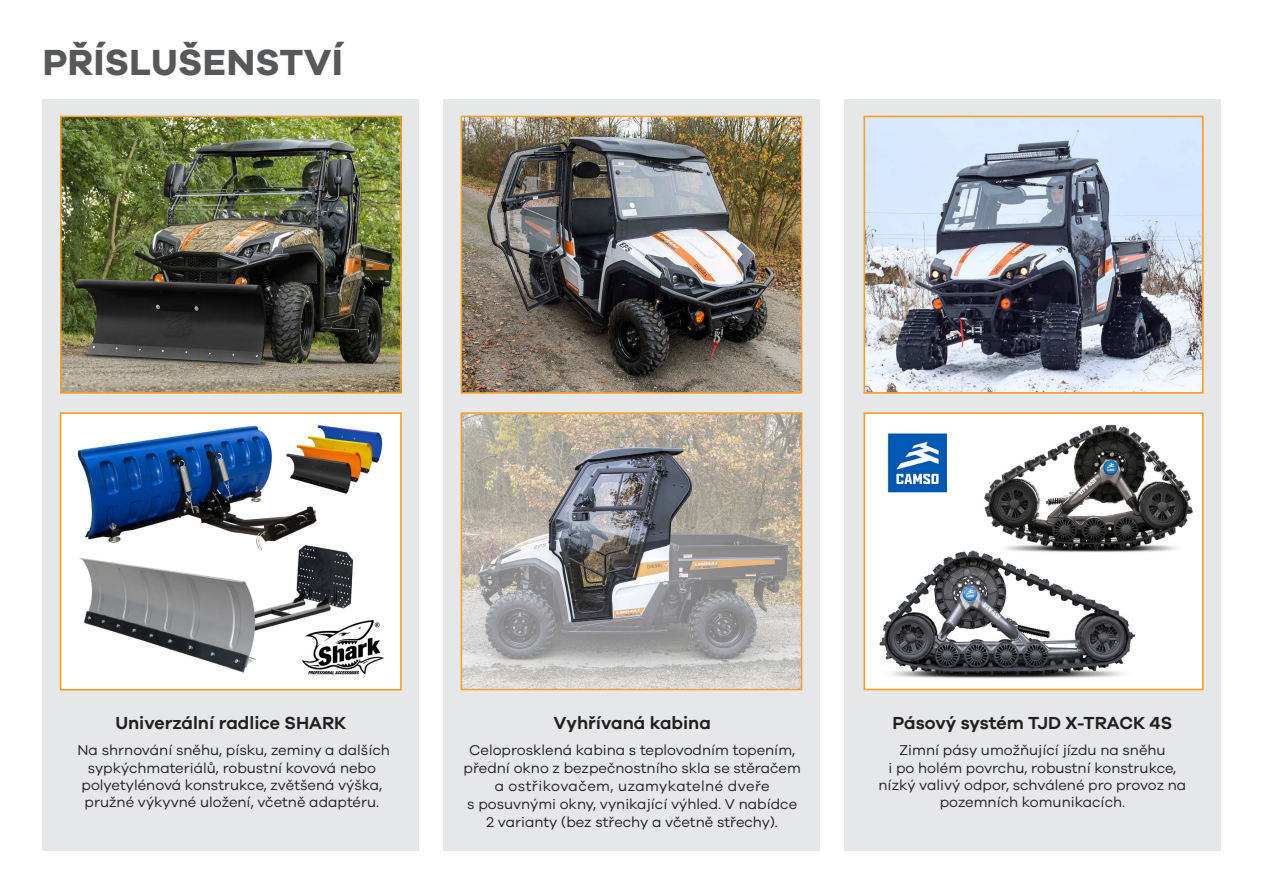
<style>
.page{position:relative;width:1263px;height:893px;background:#fff}
.page>*{position:absolute;margin:0;border:0;box-sizing:border-box;transform-origin:0 0}
.t1{font:37.5px "Galano Grotesque Bold";letter-spacing:.01em;color:#57585a}
.t2{font:700 18px "Galano Grotesque Semi";color:#231f20}
.t3{font:14.55px/17.2px "Galano Grotesque Regular";color:#231f20;text-align:center}
</style>
<div class="page">
<div style="left:43px;top:99px;width:376px;height:751px;background:#e6e7e9"></div>
<div style="left:443px;top:99px;width:377px;height:751px;background:#e6e7e9"></div>
<div style="left:844px;top:99px;width:376px;height:751px;background:#e6e7e9"></div>
<img style="left:464px;top:119px;width:335px;height:272px">
<div style="left:461px;top:116px;width:341px;height:278px;border:2px solid #f89e24"></div>
<img style="left:464px;top:415px;width:335px;height:272px">
<div style="left:461px;top:412px;width:341px;height:278px;border:2px solid #f89e24"></div>
<img style="left:63px;top:119px;width:336px;height:272px">
<div style="left:60px;top:116px;width:342px;height:278px;border:2px solid #f89e24"></div>
<img style="left:866px;top:119px;width:335px;height:272px">
<div style="left:863px;top:116px;width:341px;height:278px;border:2px solid #f89e24"></div>
<img style="left:866px;top:415px;width:335px;height:272px">
<div style="left:863px;top:412px;width:341px;height:278px;border:2px solid #f89e24"></div>
<img style="left:63px;top:415px;width:336px;height:273px">
<div style="left:60px;top:412px;width:342px;height:279px;border:2px solid #f89e24"></div>
<h1 class="t1" style="left:43px;top:39px;width:301px">PŘÍSLUŠENSTVÍ</h1>
<p class="t2" style="left:115px;top:712px;width:232px">Univerzální radlice SHARK</p>
<p class="t2" style="left:553px;top:712px;width:159px">Vyhřívaná kabina</p>
<p class="t2" style="left:892px;top:712px;width:281px">Pásový systém TJD X-TRACK 4S</p>
<p class="t3" style="left:78px;top:741px;width:314px">Na shrnování sněhu, písku, zeminy a dalších sypkýchmateriálů, robustní kovová nebo polyetylénová konstrukce, zvětšená výška, pružné výkyvné uložení, včetně adaptéru.</p>
<p class="t3" style="left:463px;top:741px;width:339px;line-height:18px">Celoprosklená kabina s teplovodním topením, přední okno z bezpečnostního skla se stěračem a ostřikovačem, uzamykatelné dveře<br>s posuvnými okny, vynikající výhled. V nabídce 2 varianty (bez střechy a včetně střechy).</p>
<p class="t3" style="left:878px;top:741px;width:309px">Zimní pásy umožňující jízdu na sněhu<br>i po holém povrchu, robustní konstrukce, nízký valivý odpor, schválené pro provoz na pozemních komunikacích.</p>
</div>
